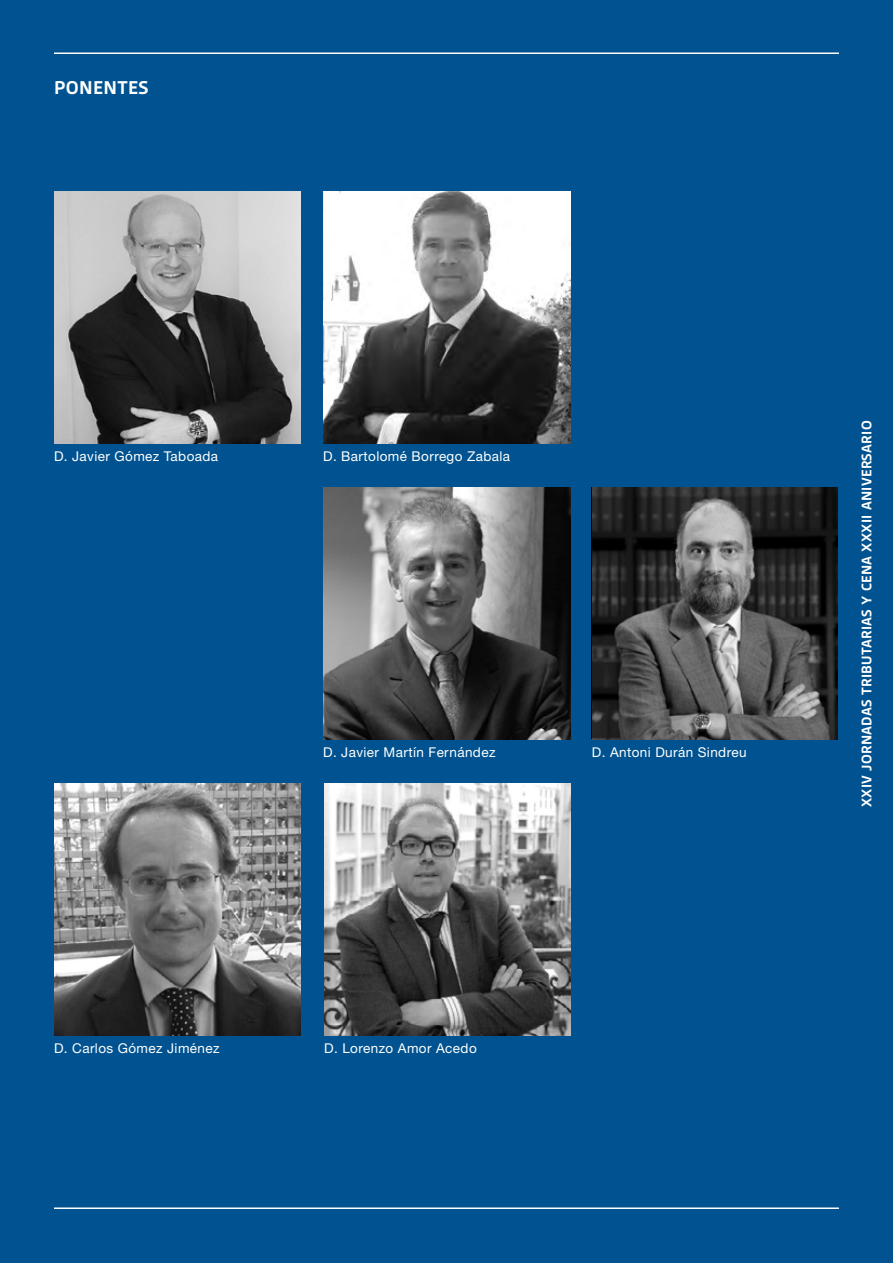
<style>
.page{position:relative;width:893px;height:1263px;background:#005390}
.page>*{position:absolute;margin:0;border:0;box-sizing:border-box;transform-origin:0 0}
.t1{font:700 19.95px "Gesta";letter-spacing:.02em;color:#fff}
.t2{font:700 15px "Gesta";letter-spacing:.02em;color:#fff}
.t3{font:13.5px "Helvetica Neue";letter-spacing:.03em;color:#fff}
</style>
<div class="page">
<img style="left:323px;top:191px;width:247px;height:252px">
<img style="left:323px;top:487px;width:247px;height:252px">
<img style="left:55px;top:191px;width:245px;height:252px">
<img style="left:592px;top:487px;width:246px;height:252px">
<img style="left:55px;top:783px;width:245px;height:252px">
<img style="left:324px;top:783px;width:246px;height:252px">
<hr style="left:54px;top:53px;width:785px;height:1px;background:#fff">
<hr style="left:54px;top:1207px;width:785px;height:2px;background:#fff">
<h1 class="t1" style="left:54px;top:76px;width:96px">PONENTES</h1>
<p class="t3" style="left:54px;top:448px;width:166px">D. Javier Gómez Taboada</p>
<p class="t3" style="left:323px;top:448px;width:189px">D. Bartolomé Borrego Zabala</p>
<p class="t3" style="left:323px;top:744px;width:174px">D. Javier Martín Fernández</p>
<p class="t3" style="left:592px;top:744px;width:156px">D. Antoni Durán Sindreu</p>
<p class="t3" style="left:54px;top:1040px;width:167px">D. Carlos Gómez Jiménez</p>
<p class="t3" style="left:324px;top:1040px;width:154px">D. Lorenzo Amor Acedo</p>
<p class="t2" style="left:858px;top:807px;width:388px;rotate:-90deg">XXIV JORNADAS TRIBUTARIAS Y CENA XXXII ANIVERSARIO</p>
</div>
